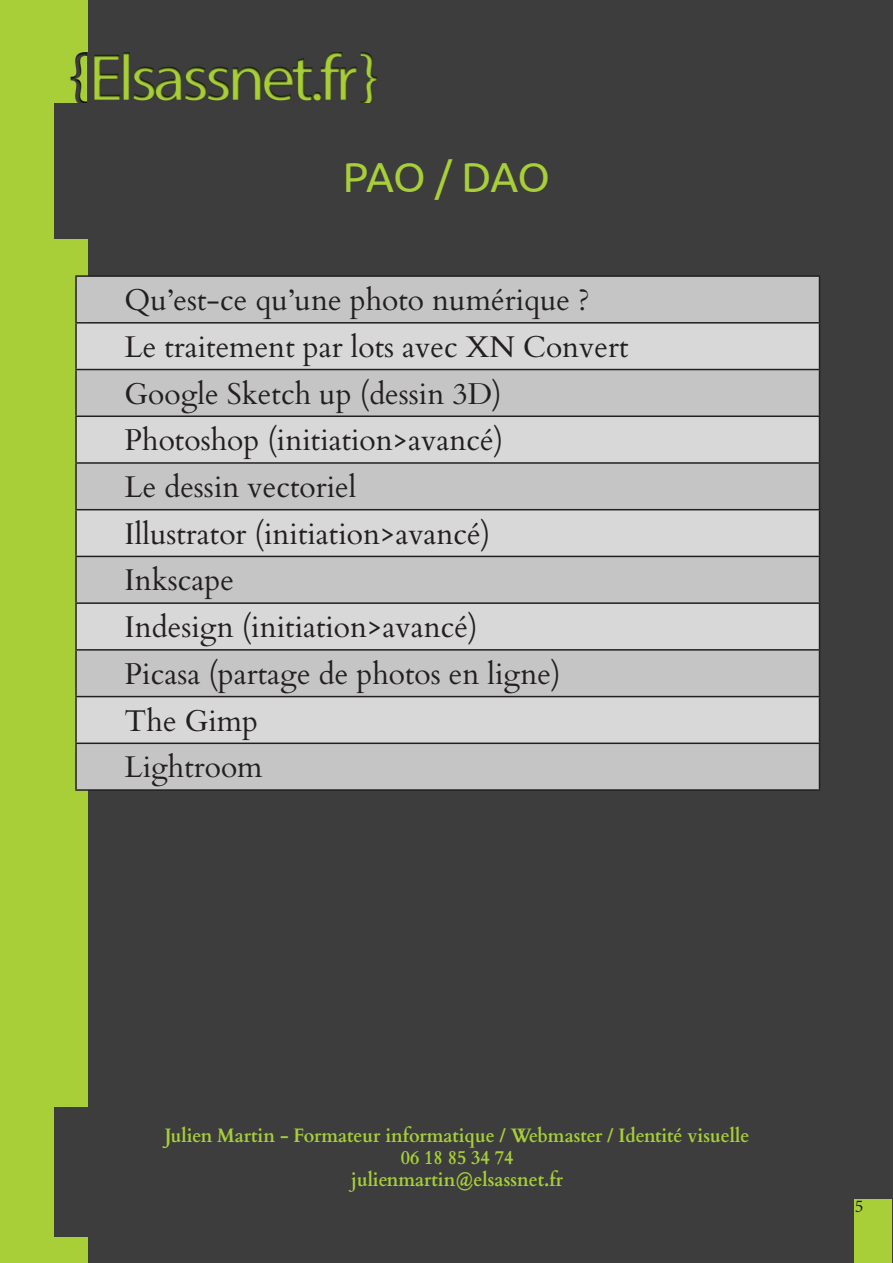
<style>
.page{position:relative;width:893px;height:1263px;background:#3d3d3d}
.page>*{position:absolute;margin:0;border:0;box-sizing:border-box;transform-origin:0 0}
.Titre_1{font:42px "Ubuntu";letter-spacing:-.02em;color:#a8cf38}
.tableau{font:30px "Cardo";color:#231f20}
.t1{font:700 19.5px/21.8px "Cardo";color:#a8cf38;text-align:center;scale:.93 1}
.t2{font:18px "Minion Pro";color:#231f20}
</style>
<div class="page">
<div style="left:0;top:0;width:88px;height:1263px;background:#a8cf38"></div>
<img style="left:70px;top:52px;width:307px;height:51px">
<div style="left:54px;top:1107px;width:785px;height:129px;background:#3d3d3d"></div>
<div style="left:855px;top:1199px;width:37px;height:64px;background:#a8cf38"></div>
<div style="left:54px;top:103px;width:785px;height:135px;background:#3d3d3d"></div>
<div style="left:77px;top:277px;width:742px;height:512px;background:#c5c5c5"></div>
<svg style="left:77px;top:324px;width:742px;height:418px;background:#cecece"></svg>
<hr style="left:75px;top:275px;width:745px;height:2px;background:#231f20">
<hr style="left:75px;top:277px;width:2px;height:45px;background:#231f20">
<hr style="left:819px;top:277px;width:1px;height:45px;background:#231f20">
<hr style="left:75px;top:322px;width:745px;height:2px;background:#231f20">
<hr style="left:75px;top:324px;width:2px;height:45px;background:#231f20">
<hr style="left:819px;top:324px;width:1px;height:45px;background:#231f20">
<hr style="left:75px;top:369px;width:745px;height:1px;background:#231f20">
<hr style="left:75px;top:370px;width:2px;height:45px;background:#231f20">
<hr style="left:819px;top:370px;width:1px;height:45px;background:#231f20">
<hr style="left:75px;top:415px;width:745px;height:2px;background:#231f20">
<hr style="left:75px;top:417px;width:2px;height:45px;background:#231f20">
<hr style="left:819px;top:417px;width:1px;height:45px;background:#231f20">
<hr style="left:75px;top:462px;width:745px;height:2px;background:#231f20">
<hr style="left:75px;top:464px;width:2px;height:45px;background:#231f20">
<hr style="left:819px;top:464px;width:1px;height:45px;background:#231f20">
<hr style="left:75px;top:509px;width:745px;height:1px;background:#231f20">
<hr style="left:75px;top:510px;width:2px;height:46px;background:#231f20">
<hr style="left:819px;top:510px;width:1px;height:46px;background:#231f20">
<hr style="left:75px;top:556px;width:745px;height:1px;background:#231f20">
<hr style="left:75px;top:557px;width:2px;height:45px;background:#231f20">
<hr style="left:819px;top:557px;width:1px;height:45px;background:#231f20">
<hr style="left:75px;top:602px;width:745px;height:2px;background:#231f20">
<hr style="left:75px;top:604px;width:2px;height:45px;background:#231f20">
<hr style="left:819px;top:604px;width:1px;height:45px;background:#231f20">
<hr style="left:75px;top:649px;width:745px;height:2px;background:#231f20">
<hr style="left:75px;top:651px;width:2px;height:45px;background:#231f20">
<hr style="left:819px;top:651px;width:1px;height:45px;background:#231f20">
<hr style="left:75px;top:696px;width:745px;height:1px;background:#231f20">
<hr style="left:75px;top:697px;width:2px;height:45px;background:#231f20">
<hr style="left:819px;top:697px;width:1px;height:45px;background:#231f20">
<hr style="left:75px;top:742px;width:745px;height:2px;background:#231f20">
<hr style="left:75px;top:744px;width:2px;height:45px;background:#231f20">
<hr style="left:819px;top:744px;width:1px;height:45px;background:#231f20">
<hr style="left:75px;top:789px;width:745px;height:2px;background:#231f20">
<p class="Titre_1" style="left:343px;top:151px;width:209px">PAO / DAO</p>
<p class="tableau" style="left:125px;top:276px;width:467px">Qu’est-ce qu’une photo numérique ?</p>
<p class="tableau" style="left:125px;top:323px;width:505px">Le traitement par lots avec XN Convert</p>
<p class="tableau" style="left:125px;top:369px;width:379px">Google Sketch up (dessin 3D)</p>
<p class="tableau" style="left:125px;top:416px;width:380px">Photoshop (initiation&gt;avancé)</p>
<p class="tableau" style="left:125px;top:463px;width:233px">Le dessin vectoriel</p>
<p class="tableau" style="left:125px;top:509px;width:367px">Illustrator (initiation&gt;avancé)</p>
<p class="tableau" style="left:125px;top:556px;width:111px">Inkscape</p>
<p class="tableau" style="left:125px;top:603px;width:355px">Indesign (initiation&gt;avancé)</p>
<p class="tableau" style="left:125px;top:650px;width:438px">Picasa (partage de photos en ligne)</p>
<p class="tableau" style="left:125px;top:696px;width:135px">The Gimp</p>
<p class="tableau" style="left:125px;top:743px;width:140px">Lightroom</p>
<p class="t1" style="left:165px;top:1123px;width:630px">Julien Martin - Formateur informatique / Webmaster / Identité visuelle<br>06 18 85 34 74<br>julienmartin@elsassnet.fr</p>
<p class="t2" style="left:855px;top:1194px;width:10px">5</p>
</div>
